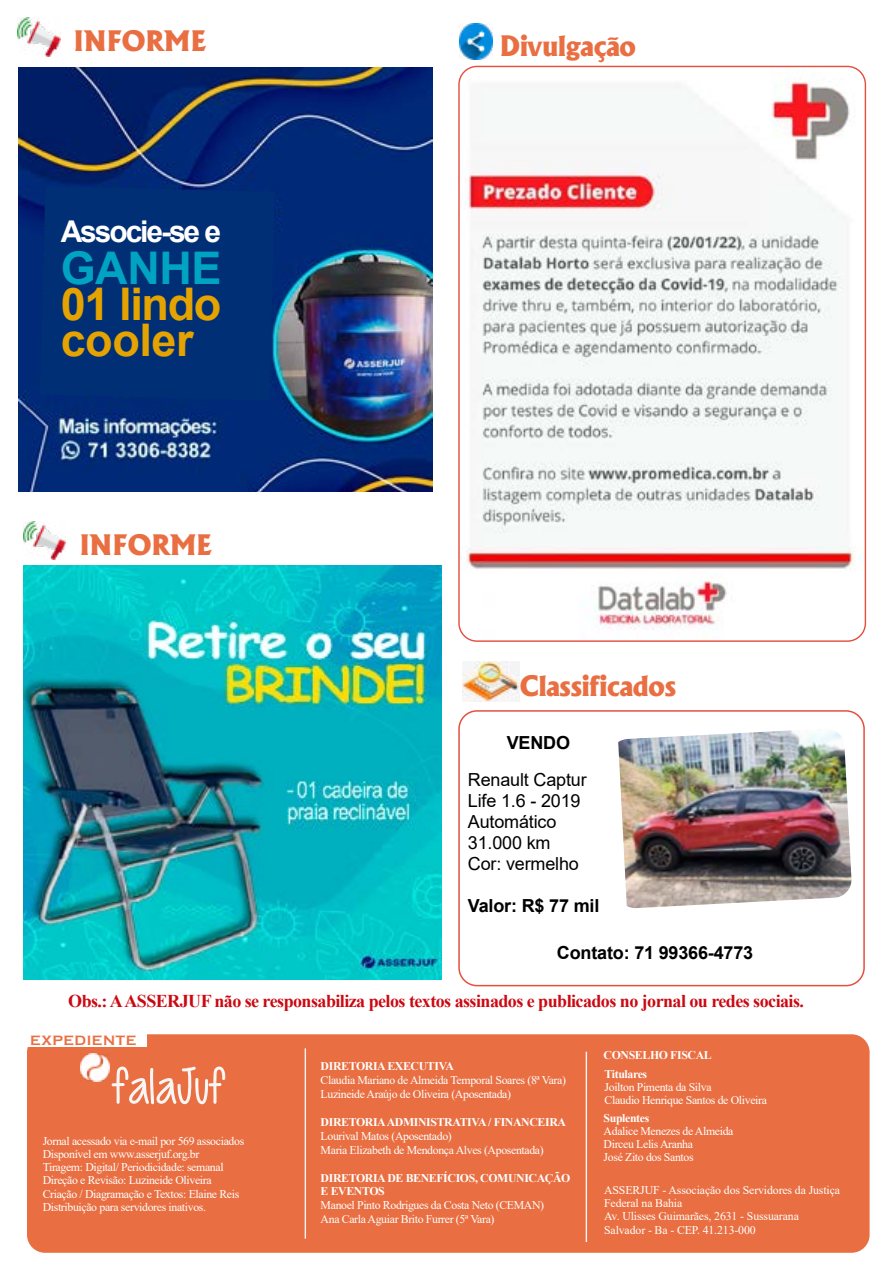
<style>
.page{position:relative;width:893px;height:1263px;background:#fff}
.page>*{position:absolute;margin:0;border:0;box-sizing:border-box;transform-origin:0 0}
.t1{font:50.7px "Cutie Patootie";letter-spacing:-.01em;color:#f8f6f5}
.t2{font:700 45px/36px "Arial";letter-spacing:-.02em;color:#e4a300}
.t3{font:700 45px "Arial";letter-spacing:-.01em;color:#00a4c2}
.t4{font:700 30px "Arial";letter-spacing:-.07em;color:#fff}
.t5{font:800 27px "Albertus";letter-spacing:-.01em;color:#e96f42}
.t6{font:700 18px "Times New Roman";letter-spacing:-.03em;color:#cb0912}
.t7{font:18px/21px "Arial";letter-spacing:-.01em;color:#000}
.t8{font:700 18px "Arial";letter-spacing:-.01em;color:#000}
.t9{font:700 13.95px "Copperplate Gothic";letter-spacing:.04em;color:#e96f42}
.t10{font:11.85px/13.2px "Times New Roman";letter-spacing:-.03em;color:#fff}
.t11{font:700 11.85px/14px "Times New Roman";letter-spacing:-.03em;color:#fff}
.t12{font:11.85px/13.2px "Times New Roman";letter-spacing:-.01em;color:#fff}
</style>
<div class="page">
<div style="left:27px;top:1034px;width:843px;height:219px;background:#e96f42;border-radius:18px"></div>
<hr style="left:305px;top:1048px;width:1px;height:190px;background:#f8f6f5">
<div style="left:25px;top:1034px;width:121px;height:13px;background:#fff"></div>
<img style="left:80px;top:1053px;width:29px;height:28px">
<hr style="left:586px;top:1052px;width:1px;height:190px;background:#f8f6f5">
<img style="left:17px;top:17px;width:43px;height:39px">
<img style="left:23px;top:566px;width:419px;height:413px">
<img style="left:459px;top:24px;width:34px;height:36px">
<img style="left:460px;top:66px;width:405px;height:574px">
<img style="left:23px;top:521px;width:43px;height:39px">
<img style="left:462px;top:662px;width:57px;height:40px">
<img style="left:618px;top:730px;width:234px;height:178px">
<div style="left:458px;top:710px;width:407px;height:276px;border:2px solid #e44f40;border-radius:18px"></div>
<img style="left:19px;top:68px;width:413px;height:423px">
<div style="left:40px;top:186px;width:235px;height:215px;background:#002f75"></div>
<h3 class="t5" style="left:74px;top:24px;width:135px">INFORME</h3>
<h3 class="t5" style="left:500px;top:29px;width:138px">Divulgação</h3>
<h3 class="t4" style="left:61px;top:210px;width:162px">Associe-se e</h3>
<h2 class="t3" style="left:61px;top:236px;width:162px">GANHE</h2>
<h2 class="t2" style="left:61px;top:286px;width:162px">01 lindo cooler</h2>
<h3 class="t5" style="left:79px;top:528px;width:135px">INFORME</h3>
<h3 class="t5" style="left:520px;top:669px;width:158px">Classificados</h3>
<h3 class="t8" style="left:507px;top:730px;width:65px">VENDO</h3>
<h3 class="t7" style="left:468px;top:769px;width:120px">Renault Captur<br>Life 1.6 - 2019<br>Automático<br>31.000 km<br>Cor: vermelho</h3>
<h3 class="t8" style="left:468px;top:893px;width:133px">Valor: R$ 77 mil</h3>
<h3 class="t8" style="left:557px;top:940px;width:198px">Contato: 71 99366-4773</h3>
<h3 class="t6" style="left:68px;top:988px;width:737px">Obs.: A ASSERJUF não se responsabiliza pelos textos assinados e publicados no jornal ou redes sociais.</h3>
<p class="t9" style="left:30px;top:1032px;width:107px">EXPEDIENTE</p>
<h1 class="t1" style="left:111px;top:1059px;width:115px">falaJuf</h1>
<p class="t10" style="left:43px;top:1134px;width:203px">Jornal acessado via e-mail por 569 associados Disponível em www.asserjuf.org.br<br>Tiragem: Digital/ Periodicidade: semanal Direção e Revisão: Luzineide Oliveira Criação / Diagramação e Textos: Elaine Reis Distribuição para servidores inativos.</p>
<p class="t11" style="left:321px;top:1059px;width:135px">DIRETORIA EXECUTIVA</p>
<p class="t10" style="left:321px;top:1073px;width:247px;line-height:14px">Claudia Mariano de Almeida Temporal Soares (8ª Vara)<br>Luzineide Araújo de Oliveira (Aposentada)</p>
<p class="t11" style="left:321px;top:1115px;width:247px">DIRETORIA ADMINISTRATIVA / FINANCEIRA</p>
<p class="t10" style="left:321px;top:1128px;width:225px;line-height:14px">Lourival Matos (Aposentado)<br>Maria Elizabeth de Mendonça Alves (Aposentada)</p>
<p class="t11" style="left:321px;top:1170px;width:251px">DIRETORIA DE BENEFÍCIOS, COMUNICAÇÃO<br>E EVENTOS</p>
<p class="t10" style="left:321px;top:1198px;width:225px;line-height:14px">Manoel Pinto Rodrigues da Costa Neto (CEMAN)<br>Ana Carla Aguiar Brito Furrer (5ª Vara)</p>
<p class="t11" style="left:604px;top:1048px;width:110px">CONSELHO FISCAL</p>
<p class="t11" style="left:605px;top:1067px;width:44px">Titulares</p>
<p class="t10" style="left:605px;top:1080px;width:109px">Joilton Pimenta da Silva</p>
<p class="t10" style="left:605px;top:1093px;width:164px">Claudio Henrique Santos de Oliveira</p>
<p class="t11" style="left:604px;top:1110px;width:47px">Suplentes</p>
<p class="t10" style="left:604px;top:1124px;width:131px">Adalice Menezes de Almeida<br>Dirceu Lelis Aranha<br>José Zito dos Santos</p>
<p class="t12" style="left:604px;top:1183px;width:238px">ASSERJUF - Associação dos Servidores da Justiça Federal na Bahia<br>Av. Ulisses Guimarães, 2631 - Sussuarana Salvador - Ba - CEP. 41.213-000</p>
</div>
